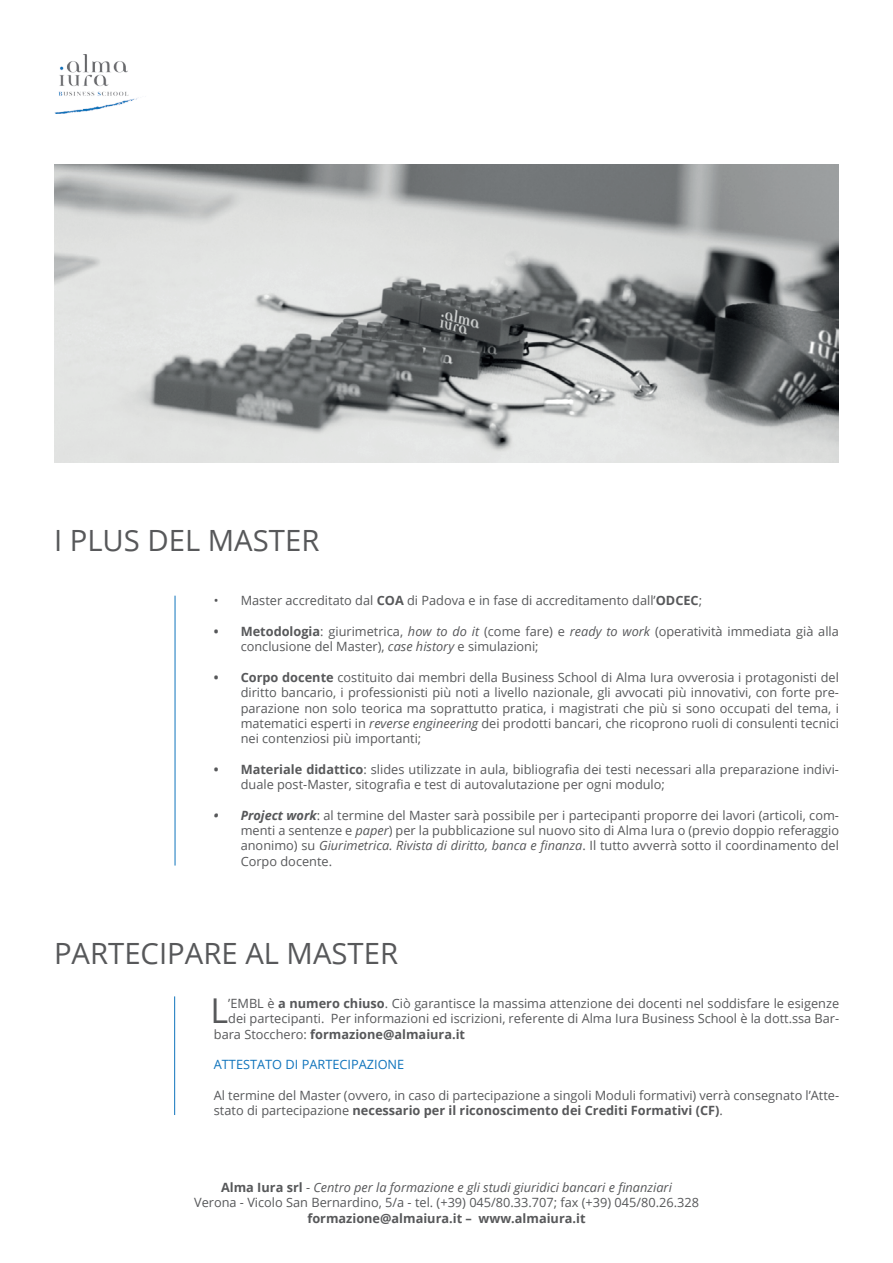
<style>
.page{position:relative;width:893px;height:1263px;background:#fff}
.page>*{position:absolute;margin:0;border:0;box-sizing:border-box;transform-origin:0 0}
.t1{font:34.2px "Open Sans";color:#57585a}
.t2{font:29.25px "Open Sans";color:#57585a}
.t3{font:12.75px/15.3px "Open Sans";color:#57585a}
.t4{font:700 12.75px "Open Sans";color:#57585a}
.t5{font:12.75px "Open Sans";color:#1074bc}
.s1{font-weight:700}
.s2{font-style:italic}
.s3{font-weight:700;font-style:italic}
.s4{font-weight:400}
</style>
<div class="page">
<img style="left:54px;top:54px;width:85px;height:60px">
<hr style="left:175px;top:596px;width:1px;height:269px;background:#1074bc">
<img style="left:54px;top:164px;width:785px;height:299px">
<hr style="left:174px;top:996px;width:1px;height:119px;background:#1074bc">
<h2 class="t2" style="left:54px;top:521px;width:267px">I PLUS DEL MASTER</h2>
<p class="t3" style="left:214px;top:593px;width:490px">• Master accreditato dal <span class="s1">COA</span> di Padova e in fase di accreditamento dall’<span class="s1">ODCEC</span>;</p>
<p class="t3" style="left:241px;top:623px;width:600px;text-indent:-27px"><span class="s1">• Metodologia</span>: giurimetrica, <span class="s2">how to do it</span> (come fare) e <span class="s2">ready to work</span> (operatività immediata già alla conclusione del Master), <span class="s2">case history</span> e simulazioni;</p>
<p class="t3" style="left:241px;top:669px;width:600px;text-align:justify;text-indent:-27px"><span class="s1">• Corpo docente</span> costituito dai membri della Business School di Alma Iura ovverosia i protagonisti del diritto bancario, i professionisti più noti a livello nazionale, gli avvocati più innovativi, con forte pre&shy;parazione non solo teorica ma soprattutto pratica, i magistrati che più si sono occupati del tema, i matematici esperti in <span class="s2">reverse engineering</span> dei prodotti bancari, che ricoprono ruoli di consulenti tecnici nei contenziosi più importanti;</p>
<p class="t3" style="left:241px;top:761px;width:600px;text-indent:-27px"><span class="s1">• Materiale didattico</span>: slides utilizzate in aula, bibliografia dei testi necessari alla preparazione indivi&shy;duale post-Master, sitografia e test di autovalutazione per ogni modulo;</p>
<p class="t3" style="left:241px;top:807px;width:600px;text-align:justify;text-indent:-27px"><span class="s3">• Project work</span>: al termine del Master sarà possibile per i partecipanti proporre dei lavori (articoli, com&shy;menti a sentenze e <span class="s2">paper</span>) per la pubblicazione sul nuovo sito di Alma Iura o (previo doppio referaggio anonimo) su <span class="s2">Giurimetrica. Rivista di diritto, banca e finanza</span>. Il tutto avverrà sotto il coordinamento del Corpo docente.</p>
<h2 class="t2" style="left:54px;top:933px;width:346px">PARTECIPARE AL MASTER</h2>
<h1 class="t1" style="left:210px;top:987px;width:19px">L</h1>
<p class="t3" style="left:228px;top:995px;width:612px">’EMBL è <span class="s1">a numero chiuso</span>. Ciò garantisce la massima attenzione dei docenti nel soddisfare le esigenze</p>
<p class="t3" style="left:228px;top:1010px;width:612px">dei partecipanti. Per informazioni ed iscrizioni, referente di Alma Iura Business School è la dott.ssa Bar-</p>
<p class="t4" style="left:214px;top:1025px;width:253px"><span class="s4">bara Stocchero:</span> formazione@almaiura.it</p>
<p class="t5" style="left:214px;top:1056px;width:192px">ATTESTATO DI PARTECIPAZIONE</p>
<p class="t3" style="left:214px;top:1087px;width:627px">Al termine del Master (ovvero, in caso di partecipazione a singoli Moduli formativi) verrà consegnato l’Atte&shy;stato di partecipazione <span class="s1">necessario per il riconoscimento dei Crediti Formativi (CF)</span>.</p>
<p class="t3" style="left:194px;top:1179px;width:506px;text-align:center"><span class="s1">Alma Iura srl</span> - <span class="s2">Centro per la formazione e gli studi giuridici bancari e finanziari<br></span>Verona - Vicolo San Bernardino, 5/a - tel. (+39) 045/80.33.707; fax (+39) 045/80.26.328</p>
<p class="t4" style="left:307px;top:1209px;width:280px">formazione@almaiura.it – www.almaiura.it</p>
</div>
